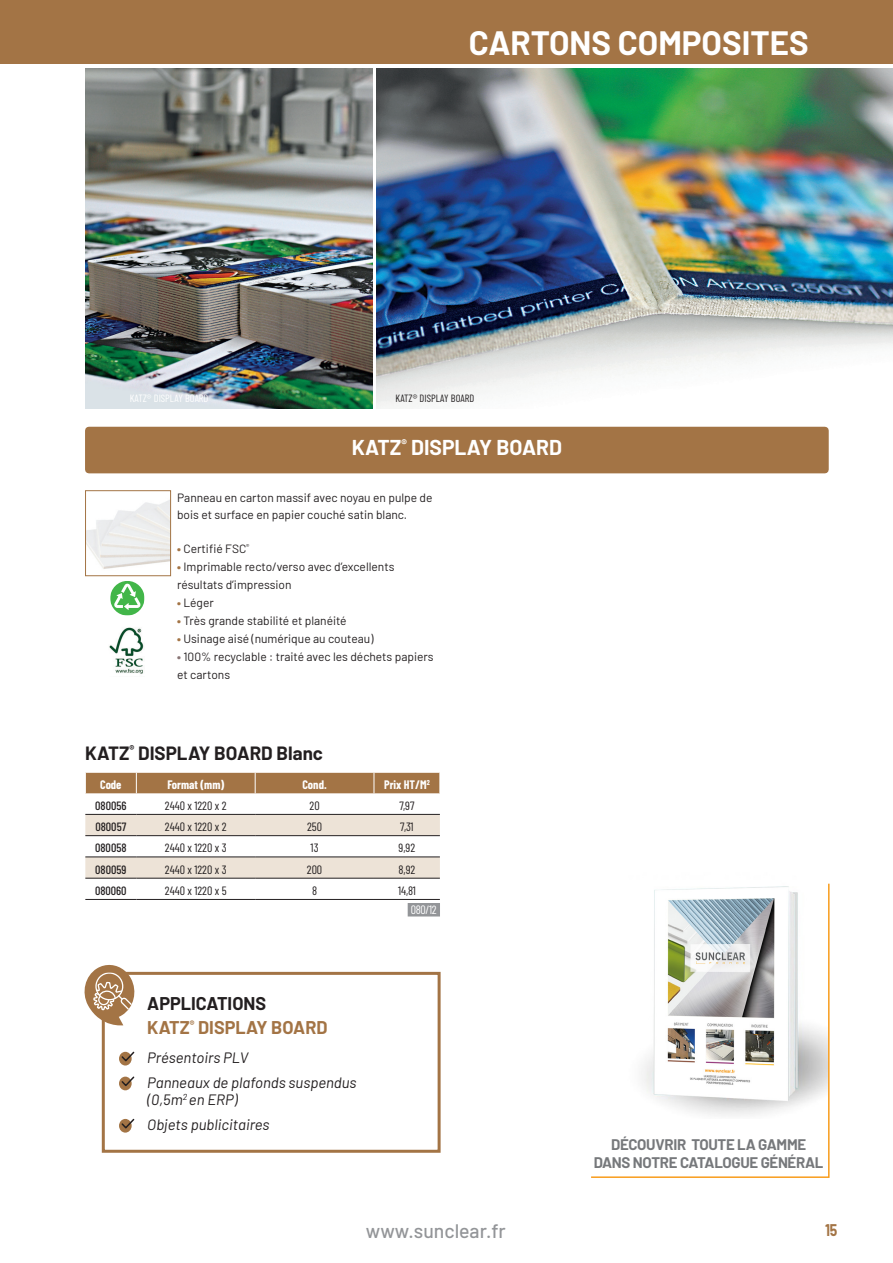
<style>
.page{position:relative;width:893px;height:1263px;background:#fff}
.page>*{position:absolute;margin:0;border:0;box-sizing:border-box;transform-origin:0 0}
.ENTETE_CHAPITRE{font:700 33px "Barlow";color:#fff}
.SOUS_TITRE_1{font:700 21px "Barlow";color:#fff}
.t1{font:500 19.5px "Barlow";color:#939598}
.TITRE_1{font:700 18.75px "Barlow";color:#231f20}
.ENCART_2-_T2{font:700 18px "Barlow";color:#a37445}
.ENCART_2-_T1{font:700 18px "Barlow";color:#231f20}
.t2{font:700 16.5px "Barlow";color:#a37445;scale:.85 1}
.ENCART_2_-_TEXTE{font:italic 15px/16.5px "Barlow";color:#231f20}
.t3{font:700 15px "Barlow";letter-spacing:-.02em;color:#76787b}
.SOUS_TITRE_1-2{font:12px/18px "Barlow";color:#231f20}
.CORPS{font:12px "Barlow Condensed";color:#231f20}
.CORPS-2{font:500 12px "Barlow Condensed";color:#231f20}
.CATÉGORIE{font:700 12px "Barlow Condensed";color:#fff}
.CHIFFRE_CARRE{font:12px "Barlow Condensed";color:#fff}
.MENTION_PHOTO_BLANC{font:10.5px "Barlow Condensed";color:#fff}
.MENTION_PHOTO_BLANC-2{font:10.5px "Barlow Condensed";color:#231f20}
.s1{font-weight:800;color:#a37445}
.s2{font-weight:800;color:#897575}
</style>
<div class="page">
<div style="left:0;top:0;width:893px;height:64px;background:#a37445"></div>
<svg style="left:85px;top:815px;width:355px;height:63px"></svg>
<hr style="left:136px;top:878px;width:119px;height:1px;background:#231f20">
<hr style="left:255px;top:878px;width:119px;height:1px;background:#231f20">
<hr style="left:136px;top:899px;width:119px;height:1px;background:#231f20">
<hr style="left:255px;top:899px;width:119px;height:1px;background:#231f20">
<hr style="left:85px;top:878px;width:51px;height:1px;background:#231f20">
<hr style="left:85px;top:899px;width:51px;height:1px;background:#231f20">
<hr style="left:374px;top:878px;width:66px;height:1px;background:#231f20">
<hr style="left:374px;top:899px;width:66px;height:1px;background:#231f20">
<div style="left:85px;top:773px;width:355px;height:20px;background:#a37445"></div>
<hr style="left:85px;top:857px;width:51px;height:1px;background:#231f20">
<hr style="left:136px;top:857px;width:119px;height:1px;background:#231f20">
<hr style="left:255px;top:857px;width:119px;height:1px;background:#231f20">
<hr style="left:374px;top:857px;width:66px;height:1px;background:#231f20">
<hr style="left:85px;top:814px;width:51px;height:1px;background:#231f20">
<hr style="left:136px;top:814px;width:119px;height:1px;background:#231f20">
<hr style="left:255px;top:814px;width:119px;height:1px;background:#231f20">
<hr style="left:374px;top:814px;width:66px;height:1px;background:#231f20">
<hr style="left:85px;top:835px;width:51px;height:1px;background:#231f20">
<hr style="left:136px;top:835px;width:119px;height:1px;background:#231f20">
<hr style="left:255px;top:835px;width:119px;height:1px;background:#231f20">
<hr style="left:374px;top:835px;width:66px;height:1px;background:#231f20">
<div style="left:408px;top:903px;width:32px;height:13px;background:#939598"></div>
<img style="left:86px;top:68px;width:286px;height:340px">
<img style="left:376px;top:68px;width:517px;height:340px">
<div style="left:89px;top:430px;width:736px;height:40px;background:#a37445"></div>
<div style="left:85px;top:427px;width:744px;height:46px;border:8px solid #a37445"></div>
<div style="left:85px;top:490px;width:86px;height:86px;border:1px solid #a37445"></div>
<svg style="left:110px;top:581px;width:34px;height:34px"></svg>
<div style="left:102px;top:972px;width:339px;height:181px;border:3px solid #a37445"></div>
<svg style="left:119px;top:1052px;width:13px;height:13px"></svg>
<svg style="left:120px;top:1051px;width:15px;height:12px"></svg>
<svg style="left:119px;top:1076px;width:13px;height:14px"></svg>
<svg style="left:120px;top:1076px;width:15px;height:12px"></svg>
<svg style="left:84px;top:964px;width:54px;height:64px"></svg>
<div style="left:119px;top:1119px;width:13px;height:13px;background:#a37445;border-radius:50%"></div>
<svg style="left:120px;top:1118px;width:15px;height:12px"></svg>
<svg style="left:591px;top:883px;width:239px;height:295px"></svg>
<img style="left:109px;top:627px;width:35px;height:47px">
<p class="ENTETE_CHAPITRE" style="left:469px;top:19px;width:341px">CARTONS COMPOSITES</p>
<p class="MENTION_PHOTO_BLANC" style="left:130px;top:391px;width:80px">KATZ® DISPLAY BOARD</p>
<p class="MENTION_PHOTO_BLANC-2" style="left:395px;top:391px;width:80px">KATZ® DISPLAY BOARD</p>
<p class="SOUS_TITRE_1" style="left:352px;top:432px;width:212px">KATZ<sup>®</sup> DISPLAY BOARD</p>
<p class="SOUS_TITRE_1-2" style="left:177px;top:489px;width:257px;line-height:16.5px">Panneau en carton massif avec noyau en pulpe de bois et surface en papier couché satin blanc.</p>
<p class="SOUS_TITRE_1-2" style="left:177px;top:539px;width:74px"><span class="s1">•</span> Certifié FSC<sup>®</sup></p>
<p class="SOUS_TITRE_1-2" style="left:177px;top:557px;width:219px"><span class="s1">•</span> Imprimable recto/verso avec d’excellents résultats d’impression</p>
<p class="SOUS_TITRE_1-2" style="left:177px;top:593px;width:38px"><span class="s1">•</span> Léger</p>
<p class="SOUS_TITRE_1-2" style="left:177px;top:611px;width:171px"><span class="s1">•</span> Très grande stabilité et planéité</p>
<p class="SOUS_TITRE_1-2" style="left:177px;top:629px;width:198px"><span class="s1">•</span> Usinage aisé (numérique au couteau)</p>
<p class="SOUS_TITRE_1-2" style="left:177px;top:647px;width:258px"><span class="s2">•</span> 100% recyclable : traité avec les déchets papiers et cartons</p>
<p class="TITRE_1" style="left:85px;top:739px;width:239px">KATZ<sup>®</sup> DISPLAY BOARD Blanc</p>
<p class="CATÉGORIE" style="left:100px;top:776px;width:23px">Code</p>
<p class="CATÉGORIE" style="left:167px;top:776px;width:58px">Format (mm)</p>
<p class="CATÉGORIE" style="left:302px;top:776px;width:26px">Cond.</p>
<p class="CATÉGORIE" style="left:384px;top:776px;width:47px">Prix HT/M<sup>2</sup></p>
<p class="CORPS-2" style="left:95px;top:797px;width:33px">080056</p>
<p class="CORPS" style="left:165px;top:797px;width:63px">2440 x 1220 x 2</p>
<p class="CORPS" style="left:309px;top:797px;width:12px">20</p>
<p class="CORPS" style="left:399px;top:797px;width:17px">7,97</p>
<p class="CORPS-2" style="left:95px;top:818px;width:32px">080057</p>
<p class="CORPS" style="left:165px;top:818px;width:63px">2440 x 1220 x 2</p>
<p class="CORPS" style="left:307px;top:818px;width:17px">250</p>
<p class="CORPS" style="left:400px;top:818px;width:15px">7,31</p>
<p class="CORPS-2" style="left:95px;top:839px;width:33px">080058</p>
<p class="CORPS" style="left:165px;top:839px;width:63px">2440 x 1220 x 3</p>
<p class="CORPS" style="left:311px;top:839px;width:9px">13</p>
<p class="CORPS" style="left:399px;top:839px;width:18px">9,92</p>
<p class="CORPS-2" style="left:95px;top:861px;width:33px">080059</p>
<p class="CORPS" style="left:165px;top:861px;width:63px">2440 x 1220 x 3</p>
<p class="CORPS" style="left:307px;top:861px;width:17px">200</p>
<p class="CORPS" style="left:398px;top:861px;width:18px">8,92</p>
<p class="CORPS-2" style="left:95px;top:882px;width:33px">080060</p>
<p class="CORPS" style="left:165px;top:882px;width:63px">2440 x 1220 x 5</p>
<p class="CORPS" style="left:312px;top:882px;width:7px">8</p>
<p class="CORPS" style="left:398px;top:882px;width:19px">14,81</p>
<p class="ENCART_2-_T1" style="left:147px;top:990px;width:120px">APPLICATIONS</p>
<p class="ENCART_2-_T2" style="left:147px;top:1014px;width:182px">KATZ<sup>®</sup> DISPLAY BOARD</p>
<p class="ENCART_2_-_TEXTE" style="left:147px;top:1048px;width:102px">Présentoirs PLV</p>
<p class="ENCART_2_-_TEXTE" style="left:147px;top:1073px;width:211px">Panneaux de plafonds suspendus (0,5m<sup>2</sup> en ERP)</p>
<p class="ENCART_2_-_TEXTE" style="left:147px;top:1115px;width:124px">Objets publicitaires</p>
<p class="CHIFFRE_CARRE" style="left:411px;top:901px;width:27px">080/12</p>
<h3 class="t1" style="left:366px;top:1216px;width:141px">www.sunclear.fr</h3>
<p class="t3" style="left:611px;top:1133px;width:197px">DÉCOUVRIR TOUTE LA GAMME</p>
<p class="t3" style="left:594px;top:1151px;width:231px">DANS NOTRE CATALOGUE GÉNÉRAL</p>
<p class="t2" style="left:825px;top:1218px;width:16px">15</p>
</div>
